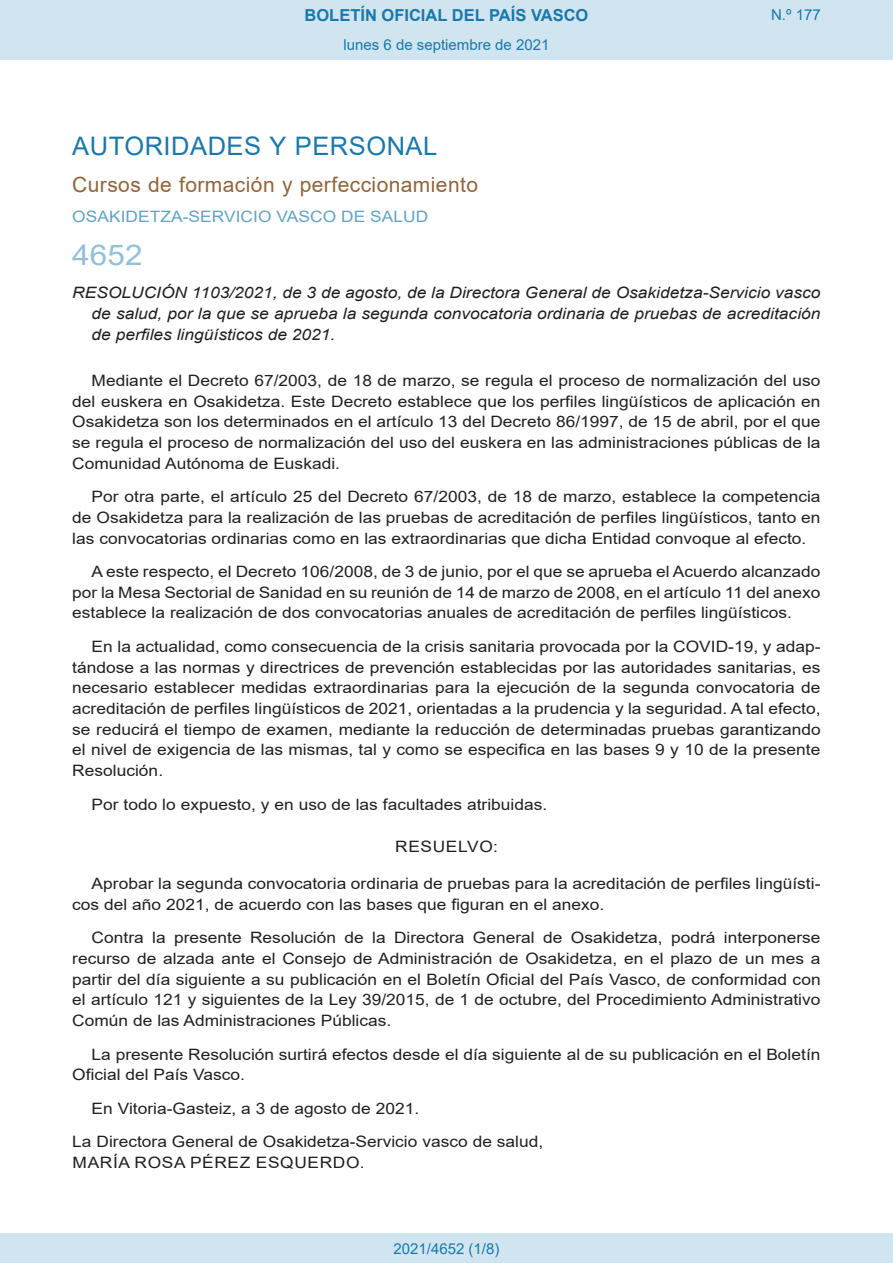
<style>
.page{position:relative;width:893px;height:1263px;background:#fff}
.page>*{position:absolute;margin:0;border:0;box-sizing:border-box;transform-origin:0 0}
.BOPVOrden{font:28.5px "Arial";color:#90c0db;scale:1.11 1}
.BOPVSeccion{font:25.5px "Arial";letter-spacing:.02em;color:#1879ad}
.BOPVSubseccion{font:21px "Arial";letter-spacing:.02em;color:#956338}
.t1{font:700 16.5px "Arial";color:#1879ad}
.BOPVDetalle{font:15.6px/20.7px "Arial";color:#231f20;text-align:justify;scale:1.11 1}
.BOPVTitulo{font:italic 15.6px/20.7px "Arial";color:#231f20;text-align:justify;scale:1.11 1}
.BOPVFirmaPuesto{font:15.6px "Arial";color:#231f20;scale:1.11 1}
.BOPVFirmaLugFec{font:15.6px "Arial";color:#231f20;scale:1.11 1}
.BOPVOrganismo{font:15.6px "Arial";letter-spacing:.005em;color:#5ea4ca;scale:1.11 1}
.BOPVFirmaNombre{font:15.6px "Arial";letter-spacing:.035em;color:#231f20;scale:1.11 1}
.BOPVClave{font:15.6px "Arial";letter-spacing:.035em;color:#231f20;scale:1.11 1}
.Paginacion_Centro{font:15px "Arial";color:#1879ad}
</style>
<div class="page">
<div style="left:0;top:0;width:893px;height:60px;background:#d0e5f0"></div>
<div style="left:0;top:1233px;width:893px;height:30px;background:#d0e5f0"></div>
<p class="t1" style="left:305px;top:3px;width:285px">BOLETÍN OFICIAL DEL PAÍS VASCO</p>
<p class="Paginacion_Centro" style="left:343px;top:35px;width:207px">lunes 6 de septiembre de 2021</p>
<p class="Paginacion_Centro" style="left:771px;top:5px;width:51px">N.º 177</p>
<p class="BOPVSeccion" style="left:72px;top:128px;width:367px">AUTORIDADES Y PERSONAL</p>
<p class="BOPVSubseccion" style="left:72px;top:170px;width:407px">Cursos de formación y perfeccionamiento</p>
<p class="BOPVOrganismo" style="left:72px;top:206px;width:322px">OSAKIDETZA-SERVICIO VASCO DE SALUD</p>
<p class="BOPVOrden" style="left:72px;top:235px;width:65px">4652</p>
<p class="BOPVTitulo" style="left:92px;top:283px;width:658px;text-indent:-19px">RESOLUCIÓN 1103/2021, de 3 de agosto, de la Directora General de Osakidetza-Servicio vasco de salud, por la que se aprueba la segunda convocatoria ordinaria de pruebas de acreditación de perfiles lingüísticos de 2021.</p>
<p class="BOPVDetalle" style="left:72px;top:370px;width:676px;text-indent:19px">Mediante el Decreto 67/2003, de 18 de marzo, se regula el proceso de normalización del uso del euskera en Osakidetza. Este Decreto establece que los perfiles lingüísticos de aplicación en Osakidetza son los determinados en el artículo 13 del Decreto 86/1997, de 15 de abril, por el que se regula el proceso de normalización del uso del euskera en las administraciones públicas de la Comunidad Autónoma de Euskadi.</p>
<p class="BOPVDetalle" style="left:72px;top:486px;width:676px;text-indent:19px">Por otra parte, el artículo 25 del Decreto 67/2003, de 18 de marzo, establece la competencia de Osakidetza para la realización de las pruebas de acreditación de perfiles lingüísticos, tanto en las convocatorias ordinarias como en las extraordinarias que dicha Entidad convoque al efecto.</p>
<p class="BOPVDetalle" style="left:72px;top:561px;width:676px;text-indent:19px">A este respecto, el Decreto 106/2008, de 3 de junio, por el que se aprueba el Acuerdo alcanzado por la Mesa Sectorial de Sanidad en su reunión de 14 de marzo de 2008, en el artículo 11 del anexo establece la realización de dos convocatorias anuales de acreditación de perfiles lingüísticos.</p>
<p class="BOPVDetalle" style="left:72px;top:636px;width:676px;text-indent:19px">En la actualidad, como consecuencia de la crisis sanitaria provocada por la COVID-19, y adap&shy;tándose a las normas y directrices de prevención establecidas por las autoridades sanitarias, es necesario establecer medidas extraordinarias para la ejecución de la segunda convocatoria de acreditación de perfiles lingüísticos de 2021, orientadas a la prudencia y la seguridad. A tal efecto, se reducirá el tiempo de examen, mediante la reducción de determinadas pruebas garantizando el nivel de exigencia de las mismas, tal y como se especifica en las bases 9 y 10 de la presente Resolución.</p>
<p class="BOPVDetalle" style="left:92px;top:794px;width:412px">Por todo lo expuesto, y en uso de las facultades atribuidas.</p>
<p class="BOPVClave" style="left:395px;top:835px;width:94px">RESUELVO:</p>
<p class="BOPVDetalle" style="left:72px;top:873px;width:676px;text-indent:19px">Aprobar la segunda convocatoria ordinaria de pruebas para la acreditación de perfiles lingüísti&shy;cos del año 2021, de acuerdo con las bases que figuran en el anexo.</p>
<p class="BOPVDetalle" style="left:72px;top:927px;width:676px;text-indent:19px">Contra la presente Resolución de la Directora General de Osakidetza, podrá interponerse recurso de alzada ante el Consejo de Administración de Osakidetza, en el plazo de un mes a partir del día siguiente a su publicación en el Boletín Oficial del País Vasco, de conformidad con el artículo 121 y siguientes de la Ley 39/2015, de 1 de octubre, del Procedimiento Administrativo Común de las Administraciones Públicas.</p>
<p class="BOPVDetalle" style="left:72px;top:1044px;width:676px;text-indent:19px">La presente Resolución surtirá efectos desde el día siguiente al de su publicación en el Boletín<br>Oficial del País Vasco.</p>
<p class="BOPVFirmaLugFec" style="left:92px;top:1097px;width:297px">En Vitoria-Gasteiz, a 3 de agosto de 2021.</p>
<p class="BOPVFirmaPuesto" style="left:72px;top:1131px;width:426px">La Directora General de Osakidetza-Servicio vasco de salud,</p>
<p class="BOPVFirmaNombre" style="left:73px;top:1152px;width:265px">MARÍA ROSA PÉREZ ESQUERDO.</p>
<p class="Paginacion_Centro" style="left:393px;top:1238px;width:107px">2021/4652 (1/8)</p>
</div>
